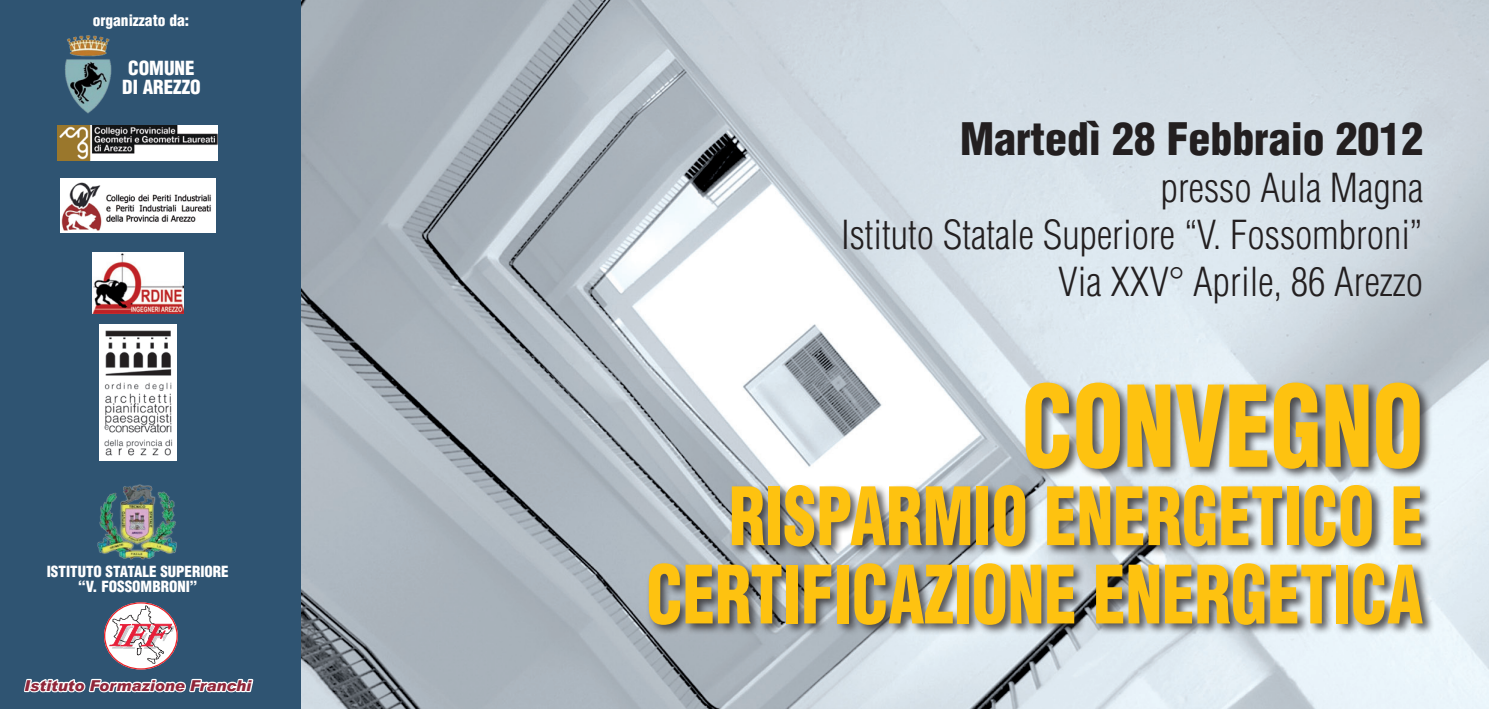
<style>
.page{position:relative;width:1489px;height:709px;background:#fff}
.page>*{position:absolute;margin:0;border:0;box-sizing:border-box;transform-origin:0 0}
.t1{font:900 condensed 109.5px "Helvetica";color:#fec210;scale:.83 1}
.t2{font:900 condensed 78.25px/78.2px "Helvetica";color:#fec210;text-align:right;scale:.83 1}
.t3{font:900 condensed 43.75px "Helvetica";color:#231f20}
.t4{font:300 condensed 39px/46.8px "Helvetica";color:#231f20;text-align:right}
.t5{font:900 condensed 19px/18px "Helvetica";color:#fff;text-align:center}
.t6{font:900 condensed 15.5px "Helvetica";color:#fff}
.t7{font:900 condensed 15px/15px "Helvetica";color:#fff;text-align:center}
.t8{font:italic 900 15px "Arial";color:#90263a}
</style>
<div class="page">
<img style="left:300px;top:0;width:1188px;height:709px">
<div style="left:646px;top:380px;width:788px;height:256px;background:#231f20;opacity:.75"></div>
<div style="left:0;top:0;width:300px;height:709px;background:#2f5472"></div>
<img style="left:60px;top:179px;width:155px;height:54px">
<img style="left:92px;top:252px;width:91px;height:61px">
<img style="left:99px;top:325px;width:77px;height:136px">
<img style="left:64px;top:35px;width:48px;height:79px">
<svg style="left:23px;top:678px;width:231px;height:15px"></svg>
<img style="left:97px;top:484px;width:80px;height:76px">
<img style="left:58px;top:126px;width:160px;height:34px">
<svg style="left:104px;top:602px;width:74px;height:67px"></svg>
<p class="t6" style="left:93px;top:10px;width:98px">organizzato da:</p>
<p class="t5" style="left:122px;top:59px;width:80px">COMUNE<br>DI AREZZO</p>
<p class="t7" style="left:47px;top:563px;width:183px">ISTITUTO STATALE SUPERIORE “V. FOSSOMBRONI”</p>
<p class="t8" style="left:24px;top:676px;width:228px">Istituto Formazione Franchi</p>
<p class="t3" style="left:960px;top:112px;width:464px">Martedì 28 Febbraio 2012</p>
<p class="t4" style="left:841px;top:164px;width:583px">presso Aula Magna<br>Istituto Statale Superiore “V. Fossombroni”<br>Via XXV° Aprile, 86 Arezzo</p>
<h1 class="t1" style="left:1021px;top:358px;width:485px">CONVEGNO</h1>
<h2 class="t2" style="left:646px;top:476px;width:937px">RISPARMIO ENERGETICO E<br>CERTIFICAZIONE ENERGETICA</h2>
</div>
